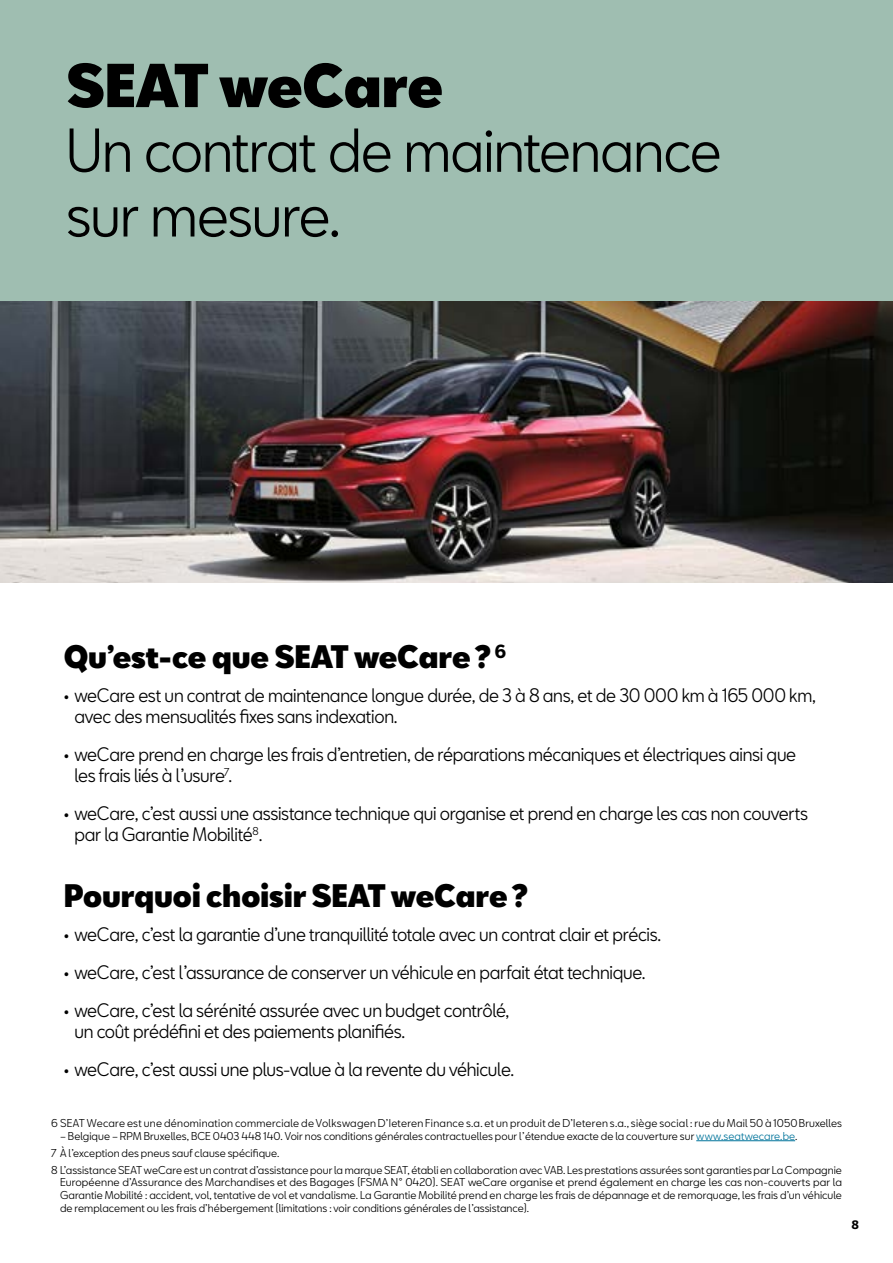
<style>
.page{position:relative;width:893px;height:1263px;background:#fff}
.page>*{position:absolute;margin:0;border:0;box-sizing:border-box;transform-origin:0 0}
.t1{font:57px/64.7px "SEATBCN";letter-spacing:-.02em;color:#000}
.t2{font:900 57px "SEATBCN";letter-spacing:-.02em;color:#000}
.t3{font:900 30px "SEATBCN";letter-spacing:-.015em;color:#000;scale:.96 1}
.t4{font:18px/21px "SEATBCN";letter-spacing:-.02em;color:#000;scale:.96 1}
.t5{font:700 11.25px "SEATBCN";color:#000}
.t6{font:10.5px/17px "SEATBCN";letter-spacing:.005em;color:#000}
.t7{font:10.5px "SEATBCN";letter-spacing:.025em;color:#000}
.s1{color:#00749b}
</style>
<div class="page">
<div style="left:0;top:0;width:893px;height:422px;background:#9fbeb1"></div>
<img style="left:0;top:302px;width:893px;height:281px">
<hr style="left:696px;top:1140px;width:99px;height:1px;background:#00749b">
<h1 class="t2" style="left:66px;top:54px;width:379px">SEAT weCare</h1>
<h1 class="t1" style="left:66px;top:118px;width:657px">Un contrat de maintenance sur mesure.</h1>
<h2 class="t3" style="left:64px;top:640px;width:463px">Qu’est-ce que SEAT weCare? <sup>6</sup></h2>
<h3 class="t4" style="left:74px;top:684px;width:774px;text-indent:-11px">• weCare est un contrat de maintenance longue durée, de 3 à 8 ans, et de 30 000 km à 165 000 km, avec des mensualités fixes sans indexation.</h3>
<h3 class="t4" style="left:74px;top:743px;width:753px;text-indent:-11px">• weCare prend en charge les frais d’entretien, de réparations mécaniques et électriques ainsi que les frais liés à l’usure<sup>7</sup>.</h3>
<h3 class="t4" style="left:74px;top:802px;width:766px;text-indent:-11px">• weCare, c’est aussi une assistance technique qui organise et prend en charge les cas non couverts par la Garantie Mobilité<sup>8</sup>.</h3>
<h2 class="t3" style="left:64px;top:879px;width:486px">Pourquoi choisir SEAT weCare?</h2>
<h3 class="t4" style="left:64px;top:923px;width:624px">• weCare, c’est la garantie d’une tranquillité totale avec un contrat clair et précis.</h3>
<h3 class="t4" style="left:64px;top:961px;width:608px">• weCare, c’est l’assurance de conserver un véhicule en parfait état technique.</h3>
<h3 class="t4" style="left:74px;top:999px;width:455px;text-indent:-11px">• weCare, c’est la sérénité assurée avec un budget contrôlé, un coût prédéfini et des paiements planifiés.</h3>
<h3 class="t4" style="left:64px;top:1058px;width:471px">• weCare, c’est aussi une plus-value à la revente du véhicule.</h3>
<p class="t7" style="left:51px;top:1114px;width:792px">6 SEAT Wecare est une dénomination commerciale de Volkswagen D’Ieteren Finance s.a. et un produit de D’Ieteren s.a., siège social : rue du Mail 50 à 1050 Bruxelles</p>
<p class="t6" style="left:51px;top:1127px;width:792px;text-indent:9px">– Belgique – RPM Bruxelles, BCE 0403 448 140. Voir nos conditions générales contractuelles pour l’étendue exacte de la couverture sur <span class="s1">www.seatwecare.be</span>.<br>7 À l’exception des pneus sauf clause spécifique.<br>8 L’assistance SEAT weCare est un contrat d’assistance pour la marque SEAT, établi en collaboration avec VAB. Les prestations assurées sont garanties par La Compagnie</p>
<p class="t6" style="left:60px;top:1176px;width:783px;line-height:12.8px;text-align:justify">Européenne d’Assurance des Marchandises et des Bagages (FSMA N° 0420). SEAT weCare organise et prend également en charge les cas non-couverts par la Garantie Mobilité : accident, vol, tentative de vol et vandalisme. La Garantie Mobilité prend en charge les frais de dépannage et de remorquage, les frais d’un véhicule de remplacement ou les frais d’hébergement (limitations : voir conditions générales de l’assistance).</p>
<p class="t5" style="left:851px;top:1218px;width:9px">8</p>
</div>
